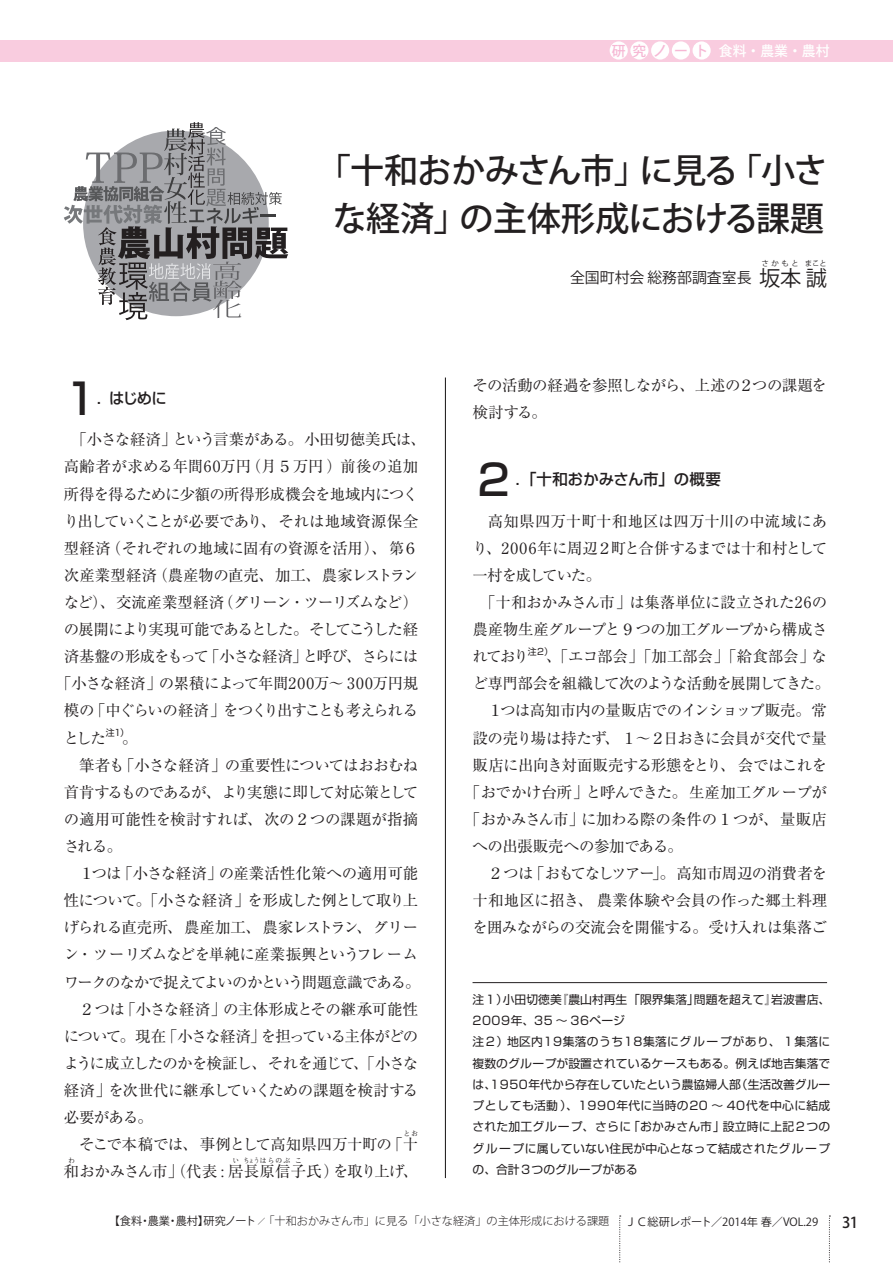
<style>
.page{position:relative;width:893px;height:1263px;background:#fff}
.page>*{position:absolute;margin:0;border:0;box-sizing:border-box;transform-origin:0 0}
.t1{font:500 42.45px "Shin Go Pro";color:#231f20}
.t2{font:500 34.05px/48px "Koz Go Pro";letter-spacing:-.02em;color:#231f20;text-align:center}
.t3{font:21.3px "Koz Go Pro";color:#231f20}
.t4{font:15.45px/27.2px "Ryumin Pro";letter-spacing:-.035em;color:#231f20}
.t5{font:15.45px "Ryumin Pro";letter-spacing:-.075em;color:#231f20}
.t6{font:15.45px "Ryumin Pro";letter-spacing:-.065em;color:#231f20}
.t7{font:15.45px "Ryumin Pro";letter-spacing:-.07em;color:#231f20}
.t8{font:15.45px "Ryumin Pro";letter-spacing:-.015em;color:#231f20}
.t9{font:15.45px "Ryumin Pro";letter-spacing:.01em;color:#231f20}
.t10{font:15.45px "Ryumin Pro";letter-spacing:-.005em;color:#231f20}
.t11{font:15.45px "Ryumin Pro";letter-spacing:-.085em;color:#231f20}
.t12{font:15.45px "Ryumin Pro";letter-spacing:-.055em;color:#231f20}
.t13{font:15.45px "Ryumin Pro";letter-spacing:.005em;color:#231f20}
.t14{font:15.45px "Ryumin Pro";letter-spacing:-.01em;color:#231f20}
.t15{font:15.45px "Ryumin Pro";color:#231f20}
.t16{font:500 15.45px "Shin Go Pro";letter-spacing:-.01em;color:#231f20}
.t17{font:500 15px "Koz Go Pro";color:#231f20}
.t18{font:14.85px "Koz Go Pro";color:#231f20}
.t19{font:500 13.8px "Koz Go Pro";letter-spacing:.5em;color:#fff}
.t20{font:11.85px/21.3px "Shin Go Pro";letter-spacing:.015em;color:#231f20}
.t21{font:300 11.1px "Koz Go Pro";color:#231f20}
.t22{font:11.1px "Koz Go Pro";color:#231f20}
.t23{font:9px "Shin Go Pro";color:#231f20}
.t24{font:7.5px "Koz Go Pro";letter-spacing:.345em;color:#231f20}
.t25{font:6.75px "Ryumin Pro";letter-spacing:.14em;color:#231f20;scale:.76 1}
.t26{font:6.75px "Ryumin Pro";letter-spacing:.14em;color:#231f20}
.s1{color:#f6b7d4}
.s2{font-size:21.3px}
.s3{font-weight:400}
.s4{font-weight:400;font-size:7.5px}
</style>
<div class="page">
<div style="left:0;top:40px;width:893px;height:21px;background:#f9ccdf"></div>
<div style="left:610px;top:41px;width:18px;height:19px;background:#fff;border-radius:50%"></div>
<div style="left:651px;top:41px;width:18px;height:19px;background:#fff;border-radius:50%"></div>
<div style="left:630px;top:41px;width:18px;height:19px;background:#fff;border-radius:50%"></div>
<div style="left:672px;top:41px;width:18px;height:19px;background:#fff;border-radius:50%"></div>
<div style="left:693px;top:41px;width:18px;height:19px;background:#fff;border-radius:50%"></div>
<svg style="left:619px;top:1215px;width:2px;height:48px"></svg>
<svg style="left:829px;top:1215px;width:1px;height:48px"></svg>
<hr style="left:445px;top:377px;width:1px;height:801px;background:#231f20">
<svg style="left:64px;top:122px;width:224px;height:198px"></svg>
<hr style="left:472px;top:982px;width:355px;height:1px;background:#231f20">
<p class="t19" style="left:612px;top:42px;width:219px"><span class="s1">研究ノート</span> 食料・農業・農村</p>
<h2 class="t2" style="left:317px;top:148px;width:512px">「十和おかみさん市」に見る「小さな経済」の主体形成における課題</h2>
<h1 class="t1" style="left:60px;top:364px;width:44px">１</h1>
<p class="t16" style="left:97px;top:385px;width:72px">．はじめに</p>
<p class="t4" style="left:71px;top:425px;width:356px">「小さな経済」という言葉がある。小田切徳美氏は、</p>
<p class="t9" style="left:64px;top:454px;width:356px">高齢者が求める年間60万円（月５万円）前後の追加</p>
<p class="t4" style="left:64px;top:479px;width:356px">所得を得るために少額の所得形成機会を地域内につく</p>
<p class="t4" style="left:64px;top:506px;width:356px">り出していくことが必要であり、それは地域資源保全</p>
<p class="t4" style="left:64px;top:533px;width:356px">型経済（それぞれの地域に固有の資源を活用）、第６</p>
<p class="t10" style="left:64px;top:563px;width:356px">次産業型経済（農産物の直売、加工、農家レストラン</p>
<p class="t6" style="left:64px;top:590px;width:356px">など）、交流産業型経済（グリーン・ツーリズムなど）</p>
<p class="t5" style="left:64px;top:617px;width:356px">の展開により実現可能であるとした。そしてこうした経</p>
<p class="t7" style="left:64px;top:644px;width:356px">済基盤の形成をもって「小さな経済」と呼び、さらには</p>
<p class="t4" style="left:56px;top:669px;width:364px">「小さな経済」の累積によって年間200万〜 300万円規</p>
<p class="t5" style="left:64px;top:698px;width:356px">模の「中ぐらいの経済」をつくり出すことも考えられる</p>
<p class="t4" style="left:64px;top:723px;width:44px">とした</p>
<p class="t23" style="left:106px;top:725px;width:25px">注1）</p>
<p class="t4" style="left:122px;top:723px;width:17px">。</p>
<p class="t4" style="left:79px;top:750px;width:341px">筆者も「小さな経済」の重要性についてはおおむね</p>
<p class="t11" style="left:64px;top:780px;width:356px">首肯するものであるが、より実態に即して対応策として</p>
<p class="t13" style="left:64px;top:807px;width:356px">の適用可能性を検討すれば、次の２つの課題が指摘</p>
<p class="t4" style="left:64px;top:831px;width:60px">される。</p>
<p class="t14" style="left:79px;top:861px;width:341px">１つは「小さな経済」の産業活性化策への適用可能</p>
<p class="t7" style="left:64px;top:888px;width:356px">性について。「小さな経済」を形成した例として取り上</p>
<p class="t12" style="left:64px;top:915px;width:356px">げられる直売所、農産加工、農家レストラン、グリー</p>
<p class="t4" style="left:64px;top:940px;width:356px">ン・ツーリズムなどを単純に産業振興というフレーム</p>
<p class="t5" style="left:64px;top:970px;width:358px">ワークのなかで捉えてよいのかという問題意識である。</p>
<p class="t4" style="left:79px;top:994px;width:341px">２つは「小さな経済」の主体形成とその継承可能性</p>
<p class="t5" style="left:64px;top:1024px;width:356px">について。現在「小さな経済」を担っている主体がどの</p>
<p class="t5" style="left:64px;top:1051px;width:356px">ように成立したのかを検証し、それを通じて、「小さな</p>
<p class="t4" style="left:64px;top:1075px;width:356px">経済」を次世代に継承していくための課題を検討する</p>
<p class="t4" style="left:64px;top:1103px;width:91px">必要がある。</p>
<p class="t4" style="left:79px;top:1130px;width:341px">そこで本稿では、事例として高知県四万十町の「十</p>
<p class="t26" style="left:403px;top:1128px;width:16px">とお</p>
<p class="t8" style="left:64px;top:1159px;width:356px">和おかみさん市」（代表 : 居長原信子氏）を取り上げ、</p>
<p class="t26" style="left:68px;top:1155px;width:8px">わ</p>
<p class="t26" style="left:232px;top:1155px;width:8px">い</p>
<p class="t25" style="left:244px;top:1155px;width:62px">ちょうはらのぶ</p>
<p class="t26" style="left:295px;top:1155px;width:8px">こ</p>
<p class="t24" style="left:762px;top:259px;width:39px">さかもと</p>
<h3 class="t3" style="left:780px;top:264px;width:48px">本誠</h3>
<p class="t24" style="left:805px;top:259px;width:24px">まこと</p>
<p class="t18" style="left:570px;top:268px;width:212px">全国町村会総務部調査室長<span class="s2">坂</span></p>
<p class="t4" style="left:473px;top:371px;width:356px">その活動の経過を参照しながら、上述の２つの課題を検討する。</p>
<h1 class="t1" style="left:472px;top:445px;width:44px">２</h1>
<p class="t16" style="left:515px;top:467px;width:207px">．「十和おかみさん市」の概要</p>
<p class="t9" style="left:488px;top:509px;width:341px">高知県四万十町十和地区は四万十川の中流域にあ</p>
<p class="t4" style="left:472px;top:533px;width:356px">り、2006年に周辺２町と合併するまでは十和村として</p>
<p class="t11" style="left:472px;top:563px;width:130px">一村を成していた。</p>
<p class="t4" style="left:480px;top:588px;width:348px">「十和おかみさん市」は集落単位に設立された26の</p>
<p class="t4" style="left:472px;top:615px;width:356px">農産物生産グループと９つの加工グループから構成さ</p>
<p class="t4" style="left:472px;top:642px;width:58px">れており</p>
<p class="t23" style="left:528px;top:644px;width:27px">注2）</p>
<p class="t10" style="left:546px;top:644px;width:282px">、「エコ部会」「加工部会」「給食部会」な</p>
<p class="t6" style="left:473px;top:671px;width:359px">ど専門部会を組織して次のような活動を展開してきた。</p>
<p class="t4" style="left:488px;top:696px;width:341px">１つは高知市内の量販店でのインショップ販売。常</p>
<p class="t4" style="left:473px;top:723px;width:356px">設の売り場は持たず、１〜２日おきに会員が交代で量</p>
<p class="t4" style="left:473px;top:750px;width:356px">販店に出向き対面販売する形態をとり、会ではこれを</p>
<p class="t4" style="left:465px;top:777px;width:364px">「おでかけ台所」と呼んできた。生産加工グループが</p>
<p class="t8" style="left:465px;top:807px;width:364px">「おかみさん市」に加わる際の条件の１つが、量販店</p>
<p class="t4" style="left:473px;top:832px;width:212px">への出張販売への参加である。</p>
<p class="t4" style="left:488px;top:859px;width:341px">２つは「おもてなしツアー」。高知市周辺の消費者を</p>
<p class="t15" style="left:473px;top:888px;width:356px">十和地区に招き、農業体験や会員の作った郷土料理</p>
<p class="t4" style="left:473px;top:913px;width:356px">を囲みながらの交流会を開催する。受け入れは集落ご</p>
<p class="t20" style="left:472px;top:987px;width:359px">注１）小田切徳美『農山村再生「限界集落」問題を超えて』岩波書店、<br>2009年、35 〜 36ページ<br>注２）地区内19集落のうち18集落にグループがあり、１集落に複数のグループが設置されているケースもある。例えば地吉集落では、1950年代から存在していたという農協婦人部（生活改善グループとしても活動）、1990年代に当時の20 〜 40代を中心に結成された加工グループ、さらに「おかみさん市」設立時に上記２つのグループに属していない住民が中心となって結成されたグループの、合計３つのグループがある</p>
<p class="t21" style="left:109px;top:1214px;width:502px"><span class="s3">【食料・農業・農村】研究ノート</span><span class="s4">／</span>「十和おかみさん市」に見る「小さな経済」の主体形成における課題</p>
<p class="t22" style="left:625px;top:1214px;width:195px">ＪＣ総研レポート／2014年 春／VOL.29</p>
<p class="t17" style="left:842px;top:1212px;width:18px">31</p>
</div>
